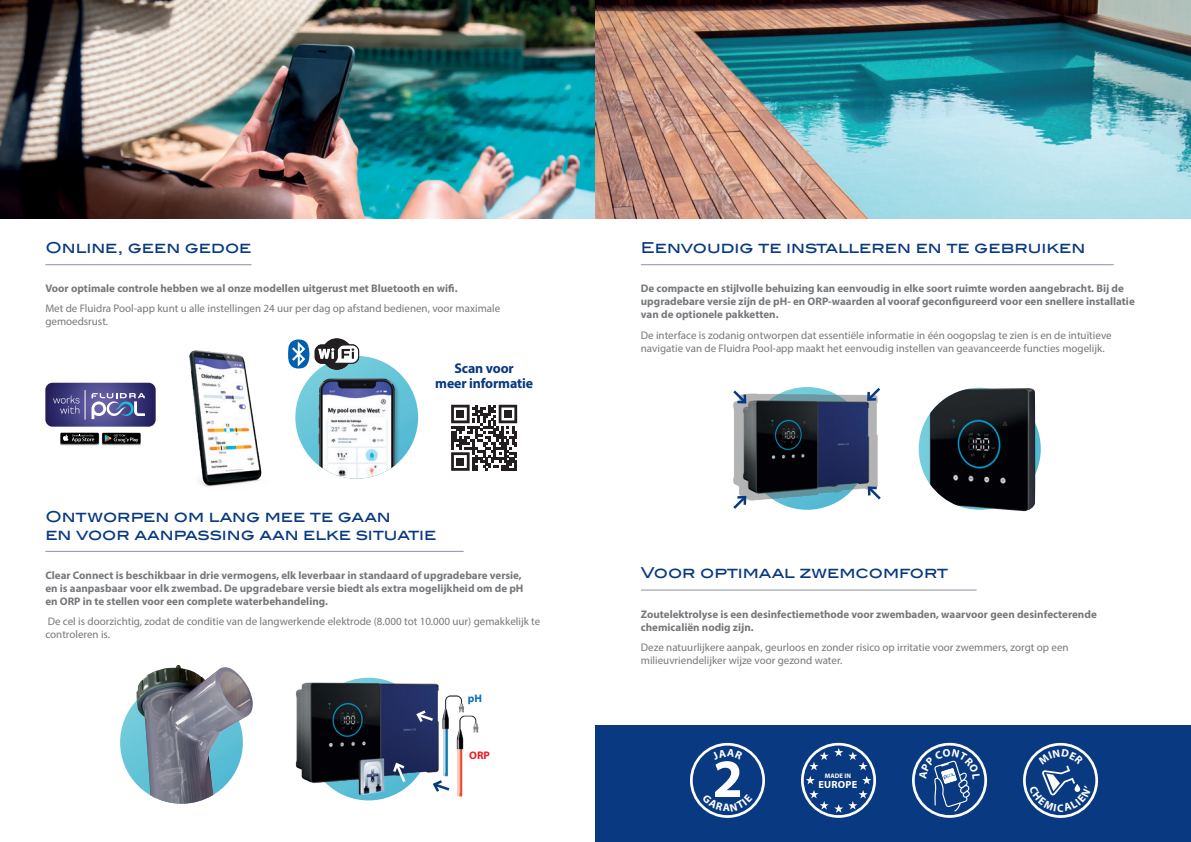
<style>
.page{position:relative;width:1191px;height:842px;background:#fff}
.page>*{position:absolute;margin:0;border:0;box-sizing:border-box;transform-origin:0 0}
.t1{font:700 54.3px "Myriad Pro";color:#fff}
.t2{font:15px/18px "Blair ITC Std";color:#083981}
.t3{font:700 14.1px/15px "Myriad Pro";letter-spacing:-.01em;color:#083981;text-align:center}
.t4{font:700 11px/13px "Myriad Pro";color:#76787b}
.t5{font:11px/13px "Myriad Pro";color:#76787b}
.t6{font:700 11px "Myriad Pro";color:#ee1d23}
.t7{font:700 11px "Myriad Pro";color:#0072bc}
.t8{font:700 10.3px "Myriad Pro";letter-spacing:.02em;color:#fff}
.t9{font:700 6.6px "Myriad Pro";letter-spacing:.02em;color:#fff}
</style>
<div class="page">
<img style="left:0;top:0;width:1191px;height:218px">
<img style="left:295px;top:677px;width:184px;height:120px">
<svg style="left:288px;top:339px;width:131px;height:119px"></svg>
<img style="left:189px;top:350px;width:73px;height:137px">
<img style="left:313px;top:338px;width:47px;height:32px">
<img style="left:311px;top:370px;width:96px;height:109px">
<svg style="left:918px;top:388px;width:122px;height:122px"></svg>
<img style="left:929px;top:388px;width:106px;height:123px">
<svg style="left:451px;top:405px;width:66px;height:66px"></svg>
<div style="left:456px;top:410px;width:8px;height:8px;background:#231f20"></div>
<div style="left:504px;top:410px;width:8px;height:8px;background:#231f20"></div>
<div style="left:456px;top:458px;width:8px;height:7px;background:#231f20"></div>
<svg style="left:120px;top:701px;width:16px;height:83px"></svg>
<img style="left:136px;top:665px;width:117px;height:139px">
<div style="left:595px;top:726px;width:596px;height:116px;background:#083981"></div>
<svg style="left:801px;top:743px;width:75px;height:75px"></svg>
<svg style="left:733px;top:387px;width:148px;height:123px;background:#586675"></svg>
<svg style="left:299px;top:678px;width:153px;height:123px"></svg>
<hr style="left:641px;top:589px;width:335px;height:1px;background:#8a92a2">
<hr style="left:641px;top:264px;width:472px;height:1px;background:#8a92a2">
<hr style="left:45px;top:551px;width:418px;height:1px;background:#8a92a2">
<hr style="left:45px;top:264px;width:206px;height:1px;background:#8a92a2">
<svg style="left:60px;top:433px;width:81px;height:12px"></svg>
<img style="left:45px;top:383px;width:111px;height:44px">
<hr style="left:85px;top:390px;width:1px;height:30px;background:#fff">
<svg style="left:91px;top:393px;width:54px;height:26px"></svg>
<img style="left:52px;top:395px;width:30px;height:21px">
<svg style="left:690px;top:743px;width:75px;height:75px"></svg>
<svg style="left:912px;top:743px;width:75px;height:75px"></svg>
<svg style="left:1023px;top:743px;width:75px;height:75px"></svg>
<h2 class="t2" style="left:45px;top:238px;width:208px">Online, geen gedoe</h2>
<p class="t4" style="left:45px;top:282px;width:414px">Voor optimale controle hebben we al onze modellen uitgerust met Bluetooth en wifi.</p>
<p class="t5" style="left:45px;top:302px;width:456px">Met de Fluidra Pool-app kunt u alle instellingen 24 uur per dag op afstand bedienen, voor maximale gemoedsrust.</p>
<p class="t3" style="left:435px;top:360px;width:99px">Scan voor<br>meer informatie</p>
<h2 class="t2" style="left:641px;top:238px;width:446px">Eenvoudig te installeren en te gebruiken</h2>
<p class="t4" style="left:641px;top:282px;width:495px">De compacte en stijlvolle behuizing kan eenvoudig in elke soort ruimte worden aangebracht. Bij de upgradebare versie zijn de pH- en ORP-waarden al vooraf geconfigureerd voor een snellere installatie van de optionele pakketten.</p>
<p class="t5" style="left:641px;top:328px;width:472px">De interface is zodanig ontworpen dat essentiële informatie in één oogopslag te zien is en de intuïtieve navigatie van de Fluidra Pool-app maakt het eenvoudig instellen van geavanceerde functies mogelijk.</p>
<h2 class="t2" style="left:45px;top:507px;width:393px">Ontworpen om lang mee te gaan<br>en voor aanpassing aan elke situatie</h2>
<p class="t4" style="left:45px;top:568px;width:480px">Clear Connect is beschikbaar in drie vermogens, elk leverbaar in standaard of upgradebare versie, en is aanpasbaar voor elk zwembad. De upgradebare versie biedt als extra mogelijkheid om de pH en ORP in te stellen voor een complete waterbehandeling.</p>
<p class="t5" style="left:45px;top:614px;width:496px">De cel is doorzichtig, zodat de conditie van de langwerkende elektrode (8.000 tot 10.000 uur) gemakkelijk te controleren is.</p>
<p class="t4" style="left:641px;top:607px;width:457px">Zoutelektrolyse is een desinfectiemethode voor zwembaden, waarvoor geen desinfecterende chemicaliën nodig zijn.</p>
<p class="t5" style="left:641px;top:640px;width:429px">Deze natuurlijkere aanpak, geurloos en zonder risico op irritatie voor zwemmers, zorgt op een milieuvriendelijker wijze voor gezond water.</p>
<h2 class="t2" style="left:641px;top:564px;width:309px">Voor optimaal zwemcomfort</h2>
<p class="t7" style="left:468px;top:691px;width:16px">pH</p>
<p class="t6" style="left:469px;top:748px;width:22px">ORP</p>
<h1 class="t1" style="left:712px;top:743px;width:32px">2</h1>
<p class="t9" style="left:824px;top:771px;width:28px">MADE IN</p>
<p class="t8" style="left:818px;top:778px;width:40px">EUROPE</p>
</div>
